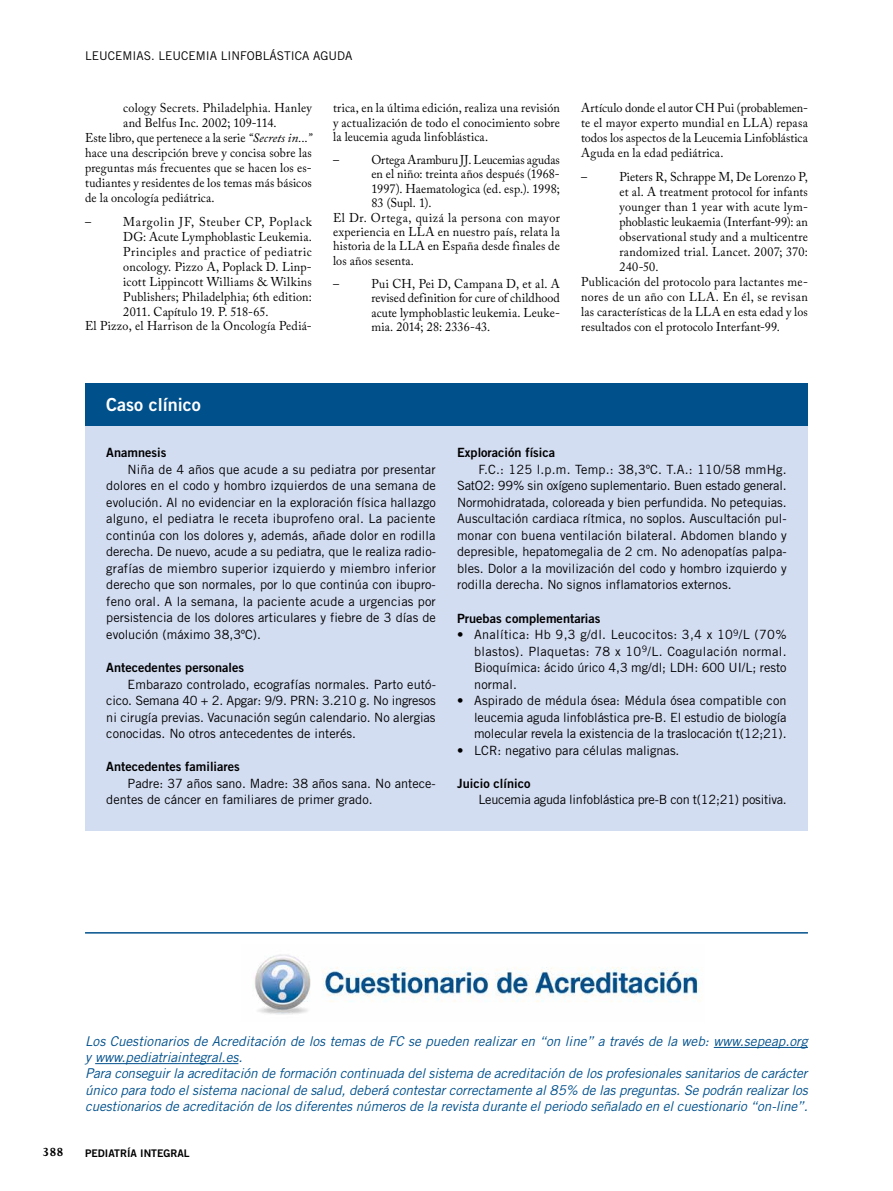
<style>
.page{position:relative;width:893px;height:1191px;background:#fff}
.page>*{position:absolute;margin:0;border:0;box-sizing:border-box;transform-origin:0 0}
.t1{font:18px "Trade Gothic Bold Two";color:#fff}
.t2{font:italic 13.5px/16.2px "Trade Gothic";letter-spacing:-.005em;color:#00508c}
.t3{font:700 13.5px "Joanna MT Std";color:#000}
.t4{font:12.75px/16.5px "Trade Gothic";color:#000;text-align:justify}
.t5{font:12.75px/14.4px "Adobe Caslon Pro";letter-spacing:.015em;color:#000;text-align:justify;scale:.95 1}
.t6{font:12.75px "Trade Gothic Bold Two";color:#000}
.t7{font:12.75px "Adobe Caslon Pro";letter-spacing:.035em;color:#000;scale:.95 1}
.t8{font:12.75px "Adobe Caslon Pro";letter-spacing:-.005em;color:#000;scale:.95 1}
.t9{font:12.75px "Adobe Caslon Pro";letter-spacing:.04em;color:#000;scale:.95 1}
.t10{font:12.75px "Adobe Caslon Pro";letter-spacing:.045em;color:#000;scale:.95 1}
.t11{font:12.75px "Adobe Caslon Pro";letter-spacing:.055em;color:#000;scale:.95 1}
.t12{font:12px "Trade Gothic";color:#000}
.t13{font:10.5px "Trade Gothic Bold Two";color:#000}
.s1{font-style:italic}
</style>
<div class="page">
<div style="left:85px;top:425px;width:723px;height:405px;background:#d3ddf2"></div>
<div style="left:85px;top:383px;width:723px;height:42px;background:#00508c"></div>
<hr style="left:714px;top:1047px;width:94px;height:1px;background:#00508c">
<hr style="left:95px;top:1063px;width:143px;height:1px;background:#00508c">
<img style="left:254px;top:954px;width:446px;height:61px">
<hr style="left:85px;top:932px;width:723px;height:1px;background:#00508c">
<p class="t12" style="left:85px;top:49px;width:269px">Leucemias. Leucemia linfoblástica aguda</p>
<p class="t5" style="left:123px;top:101px;width:200px">cology Secrets. Philadelphia. Hanley</p>
<p class="t5" style="left:123px;top:116px;width:163px">and Belfus Inc. 2002; 109-114.</p>
<p class="t8" style="left:85px;top:130px;width:240px">Este libro, que pertenece a la serie <span class="s1">“Secrets in...”</span></p>
<p class="t5" style="left:85px;top:146px;width:240px">hace una descripción breve y concisa sobre las</p>
<p class="t5" style="left:85px;top:161px;width:240px">preguntas más frecuentes que se hacen los es-</p>
<p class="t5" style="left:85px;top:176px;width:240px">tudiantes y residentes de los temas más básicos</p>
<p class="t5" style="left:85px;top:191px;width:138px">de la oncología pediátrica.</p>
<p class="t5" style="left:85px;top:214px;width:8px">–</p>
<p class="t11" style="left:123px;top:214px;width:200px">Margolin JF, Steuber CP, Poplack</p>
<p class="t5" style="left:123px;top:229px;width:200px">DG: Acute Lymphoblastic Leukemia.</p>
<p class="t10" style="left:123px;top:244px;width:200px">Principles and practice of pediatric</p>
<p class="t5" style="left:123px;top:259px;width:200px">oncology. Pizzo A, Poplack D. Linp-</p>
<p class="t5" style="left:123px;top:274px;width:200px">icott Lippincott Williams &amp; Wilkins</p>
<p class="t5" style="left:123px;top:289px;width:200px">Publishers; Philadelphia; 6th edition:</p>
<p class="t5" style="left:123px;top:304px;width:154px">2011. Capítulo 19. P. 518-65.</p>
<p class="t5" style="left:85px;top:319px;width:240px">El Pizzo, el Harrison de la Oncología Pediá-</p>
<p class="t5" style="left:333px;top:101px;width:240px">trica, en la última edición, realiza una revisión y actualización de todo el conocimiento sobre la leucemia aguda linfoblástica.</p>
<p class="t5" style="left:333px;top:152px;width:8px">–</p>
<p class="t5" style="left:371px;top:152px;width:200px">Ortega Aramburu JJ. Leucemias agudas</p>
<p class="t5" style="left:371px;top:167px;width:200px">en el niño: treinta años después (1968-</p>
<p class="t5" style="left:371px;top:181px;width:200px">1997). Haematologica (ed. esp.). 1998;</p>
<p class="t5" style="left:371px;top:196px;width:65px">83 (Supl. 1).</p>
<p class="t9" style="left:333px;top:210px;width:240px">El Dr. Ortega, quizá la persona con mayor</p>
<p class="t5" style="left:333px;top:224px;width:240px">experiencia en LLA en nuestro país, relata la</p>
<p class="t5" style="left:333px;top:239px;width:240px">historia de la LLA en España desde finales de</p>
<p class="t5" style="left:333px;top:253px;width:87px">los años sesenta.</p>
<p class="t5" style="left:333px;top:276px;width:8px">–</p>
<p class="t5" style="left:371px;top:276px;width:200px">Pui CH, Pei D, Campana D, et al. A revised definition for cure of childhood acute lymphoblastic leukemia. Leuke&shy;mia. 2014; 28: 2336-43.</p>
<p class="t5" style="left:581px;top:100px;width:240px;line-height:15px">Artículo donde el autor CH Pui (probablemen&shy;te el mayor experto mundial en LLA) repasa todos los aspectos de la Leucemia Linfoblástica Aguda en la edad pediátrica.</p>
<p class="t5" style="left:581px;top:169px;width:8px">–</p>
<p class="t5" style="left:619px;top:169px;width:200px">Pieters R, Schrappe M, De Lorenzo P,</p>
<p class="t5" style="left:619px;top:184px;width:200px">et al. A treatment protocol for infants</p>
<p class="t7" style="left:619px;top:199px;width:200px">younger than 1 year with acute lym-</p>
<p class="t5" style="left:619px;top:214px;width:200px">phoblastic leukaemia (Interfant-99): an</p>
<p class="t5" style="left:619px;top:229px;width:200px">observational study and a multicentre</p>
<p class="t5" style="left:619px;top:244px;width:200px">randomized trial. Lancet. 2007; 370:</p>
<p class="t5" style="left:619px;top:259px;width:43px">240-50.</p>
<p class="t5" style="left:581px;top:274px;width:240px">Publicación del protocolo para lactantes me-</p>
<p class="t7" style="left:581px;top:289px;width:240px">nores de un año con LLA. En él, se revisan</p>
<p class="t5" style="left:581px;top:304px;width:240px">las características de la LLA en esta edad y los</p>
<p class="t5" style="left:581px;top:319px;width:211px">resultados con el protocolo Interfant-99.</p>
<h1 class="t1" style="left:106px;top:394px;width:96px">Caso clínico</h1>
<p class="t6" style="left:106px;top:445px;width:62px">Anamnesis</p>
<p class="t4" style="left:106px;top:461px;width:331px;text-indent:21px">Niña de 4 años que acude a su pediatra por presentar dolores en el codo y hombro izquierdos de una semana de evolución. Al no evidenciar en la exploración física hallazgo alguno, el pediatra le receta ibuprofeno oral. La paciente continúa con los dolores y, además, añade dolor en rodilla derecha. De nuevo, acude a su pediatra, que le realiza radio&shy;grafías de miembro superior izquierdo y miembro inferior derecho que son normales, por lo que continúa con ibupro&shy;feno oral. A la semana, la paciente acude a urgencias por persistencia de los dolores articulares y fiebre de 3 días de evolución (máximo 38,3ºC).</p>
<p class="t6" style="left:106px;top:659px;width:139px">Antecedentes personales</p>
<p class="t4" style="left:106px;top:675px;width:331px;text-indent:21px">Embarazo controlado, ecografías normales. Parto eutó&shy;cico. Semana 40 + 2. Apgar: 9/9. PRN: 3.210 g. No ingresos ni cirugía previas. Vacunación según calendario. No alergias conocidas. No otros antecedentes de interés.</p>
<p class="t6" style="left:106px;top:758px;width:135px">Antecedentes familiares</p>
<p class="t4" style="left:106px;top:774px;width:331px;text-indent:21px">Padre: 37 años sano. Madre: 38 años sana. No antece&shy;dentes de cáncer en familiares de primer grado.</p>
<p class="t6" style="left:457px;top:445px;width:100px">Exploración física</p>
<p class="t4" style="left:457px;top:461px;width:331px;text-indent:21px">F.C.: 125 l.p.m. Temp.: 38,3ºC. T.A.: 110/58 mmHg.<br>SatO2: 99% sin oxígeno suplementario. Buen estado general.<br>Normohidratada, coloreada y bien perfundida. No petequias.<br>Auscultación cardiaca rítmica, no soplos. Auscultación pul&shy;monar con buena ventilación bilateral. Abdomen blando y depresible, hepatomegalia de 2 cm. No adenopatías palpa&shy;bles. Dolor a la movilización del codo y hombro izquierdo y rodilla derecha. No signos inflamatorios externos.</p>
<p class="t6" style="left:457px;top:610px;width:145px">Pruebas complementarias</p>
<p class="t4" style="left:474px;top:626px;width:314px;text-indent:-17px">• Analítica: Hb 9,3 g/dl. Leucocitos: 3,4 x 10<sup>9</sup>/L (70% blastos). Plaquetas: 78 x 10<sup>9</sup>/L. Coagulación normal.<br>Bioquímica: ácido úrico 4,3 mg/dl; LDH: 600 UI/L; resto normal.</p>
<p class="t4" style="left:474px;top:692px;width:314px;text-indent:-17px">• Aspirado de médula ósea: Médula ósea compatible con leucemia aguda linfoblástica pre-B. El estudio de biología molecular revela la existencia de la traslocación t(12;21).</p>
<p class="t4" style="left:457px;top:741px;width:224px">• LCR: negativo para células malignas.</p>
<p class="t6" style="left:457px;top:775px;width:75px">Juicio clínico</p>
<p class="t4" style="left:478px;top:791px;width:310px">Leucemia aguda linfoblástica pre-B con t(12;21) positiva.</p>
<p class="t2" style="left:85px;top:1033px;width:724px">Los Cuestionarios de Acreditación de los temas de FC se pueden realizar en “on line” a través de la web: www.sepeap.org y www.pediatriaintegral.es.<br>Para conseguir la acreditación de formación continuada del sistema de acreditación de los profesionales sanitarios de carácter único para todo el sistema nacional de salud, deberá contestar correctamente al 85% de las preguntas. Se podrán realizar los cuestionarios de acreditación de los diferentes números de la revista durante el periodo señalado en el cuestionario “on-line”.</p>
<p class="t3" style="left:42px;top:1144px;width:23px">388</p>
<p class="t13" style="left:85px;top:1146px;width:106px">PEDIATRÍA INTEGRAL</p>
</div>
